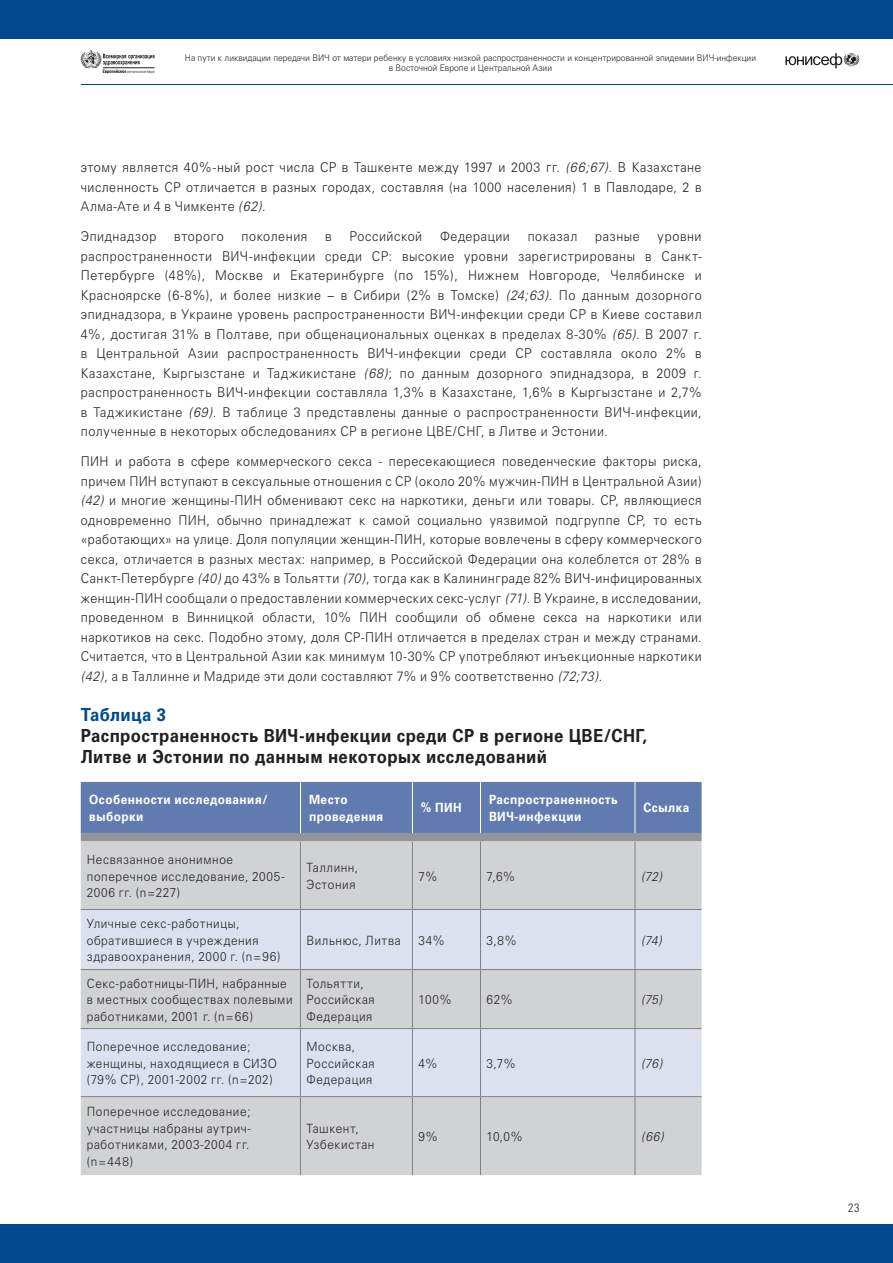
<style>
.page{position:relative;width:893px;height:1263px;background:#fff}
.page>*{position:absolute;margin:0;border:0;box-sizing:border-box;transform-origin:0 0}
.t1{font:700 18px/21px "Univers Cyr";letter-spacing:.025em;color:#231f20;scale:.93 1}
.t2{font:700 18px "Univers Cyr";letter-spacing:.02em;color:#01498e;scale:.93 1}
.t3{font:300 13.5px/19.5px "Univers Cyr";letter-spacing:.045em;color:#231f20;text-align:justify;scale:.93 1}
.t4{font:300 12.75px/16.5px "Univers Cyr";letter-spacing:.05em;color:#231f20;scale:.93 1}
.t5{font:700 12.75px/16.5px "Univers Cyr";letter-spacing:.035em;color:#fff;scale:.93 1}
.t6{font:italic 300 12.75px "Univers Cyr";letter-spacing:.015em;color:#231f20;scale:.93 1}
.t7{font:300 condensed 12px "Univers";color:#231f20}
.t8{font:300 9px/10.5px "Univers Cyr";color:#231f20;text-align:center;scale:.95 1}
.s1{font-style:italic}
</style>
<div class="page">
<div style="left:0;top:0;width:893px;height:38px;background:#01498e"></div>
<div style="left:0;top:1225px;width:893px;height:38px;background:#01498e"></div>
<svg style="left:785px;top:53px;width:74px;height:15px"></svg>
<hr style="left:81px;top:84px;width:812px;height:1px;background:#01498e">
<svg style="left:81px;top:50px;width:74px;height:24px"></svg>
<hr style="left:103px;top:68px;width:52px;height:1px;background:#231f20">
<svg style="left:81px;top:782px;width:621px;height:59px;background:#687ead"></svg>
<div style="left:81px;top:841px;width:621px;height:334px;background:#d1d2d4"></div>
<svg style="left:81px;top:910px;width:621px;height:186px;background:#d9dce6"></svg>
<hr style="left:300px;top:841px;width:1px;height:68px;background:#808285">
<hr style="left:412px;top:841px;width:1px;height:68px;background:#808285">
<hr style="left:480px;top:841px;width:1px;height:68px;background:#808285">
<hr style="left:635px;top:841px;width:1px;height:68px;background:#808285">
<hr style="left:81px;top:909px;width:219px;height:1px;background:#808285">
<hr style="left:300px;top:909px;width:112px;height:1px;background:#808285">
<hr style="left:300px;top:910px;width:1px;height:59px;background:#808285">
<hr style="left:412px;top:909px;width:68px;height:1px;background:#808285">
<hr style="left:412px;top:910px;width:1px;height:59px;background:#808285">
<hr style="left:480px;top:909px;width:155px;height:1px;background:#808285">
<hr style="left:480px;top:910px;width:1px;height:59px;background:#808285">
<hr style="left:635px;top:909px;width:67px;height:1px;background:#808285">
<hr style="left:635px;top:910px;width:1px;height:59px;background:#808285">
<hr style="left:81px;top:969px;width:219px;height:1px;background:#808285">
<hr style="left:300px;top:969px;width:112px;height:1px;background:#808285">
<hr style="left:300px;top:970px;width:1px;height:58px;background:#808285">
<hr style="left:412px;top:969px;width:68px;height:1px;background:#808285">
<hr style="left:412px;top:970px;width:1px;height:58px;background:#808285">
<hr style="left:480px;top:969px;width:155px;height:1px;background:#808285">
<hr style="left:480px;top:970px;width:1px;height:58px;background:#808285">
<hr style="left:635px;top:969px;width:67px;height:1px;background:#808285">
<hr style="left:635px;top:970px;width:1px;height:58px;background:#808285">
<hr style="left:81px;top:1028px;width:219px;height:1px;background:#808285">
<hr style="left:300px;top:1028px;width:112px;height:1px;background:#808285">
<hr style="left:300px;top:1029px;width:1px;height:67px;background:#808285">
<hr style="left:412px;top:1028px;width:68px;height:1px;background:#808285">
<hr style="left:412px;top:1029px;width:1px;height:67px;background:#808285">
<hr style="left:480px;top:1028px;width:155px;height:1px;background:#808285">
<hr style="left:480px;top:1029px;width:1px;height:67px;background:#808285">
<hr style="left:635px;top:1028px;width:67px;height:1px;background:#808285">
<hr style="left:635px;top:1029px;width:1px;height:67px;background:#808285">
<hr style="left:81px;top:1096px;width:219px;height:1px;background:#808285">
<hr style="left:300px;top:1096px;width:112px;height:1px;background:#808285">
<hr style="left:300px;top:1097px;width:1px;height:78px;background:#808285">
<hr style="left:412px;top:1096px;width:68px;height:1px;background:#808285">
<hr style="left:412px;top:1097px;width:1px;height:78px;background:#808285">
<hr style="left:480px;top:1096px;width:155px;height:1px;background:#808285">
<hr style="left:480px;top:1097px;width:1px;height:78px;background:#808285">
<hr style="left:635px;top:1096px;width:67px;height:1px;background:#808285">
<hr style="left:635px;top:1097px;width:1px;height:78px;background:#808285">
<hr style="left:300px;top:782px;width:1px;height:51px;background:#fff">
<hr style="left:412px;top:782px;width:1px;height:51px;background:#fff">
<hr style="left:480px;top:782px;width:1px;height:51px;background:#fff">
<hr style="left:635px;top:782px;width:1px;height:51px;background:#fff">
<p class="t8" style="left:185px;top:52px;width:603px">На пути к ликвидации передачи ВИЧ от матери ребенку в условиях низкой распространенности и концентрированной эпидемии ВИЧ-инфекции в Восточной Европе и Центральной Азии</p>
<p class="t3" style="left:81px;top:158px;width:669px">этому является 40%-ный рост числа СР в Ташкенте между 1997 и 2003 гг. <span class="s1">(66;67).</span> В Казахстане численность СР отличается в разных городах, составляя (на 1000 населения) 1 в Павлодаре, 2 в Алма-Ате и 4 в Чимкенте <span class="s1">(62)</span>.</p>
<p class="t3" style="left:81px;top:227px;width:83px">Эпиднадзор</p>
<p class="t3" style="left:174px;top:227px;width:55px">второго</p>
<p class="t3" style="left:242px;top:227px;width:72px">поколения</p>
<p class="t3" style="left:325px;top:227px;width:9px">в</p>
<p class="t3" style="left:349px;top:227px;width:80px">Российской</p>
<p class="t3" style="left:440px;top:227px;width:77px">Федерации</p>
<p class="t3" style="left:528px;top:227px;width:55px">показал</p>
<p class="t3" style="left:595px;top:227px;width:50px">разные</p>
<p class="t3" style="left:81px;top:227px;width:669px;text-indent:577px">уровни распространенности ВИЧ-инфекции среди СР: высокие уровни зарегистрированы в Санкт-Петербурге (48%), Москве и Екатеринбурге (по 15%), Нижнем Новгороде, Челябинске и Красноярске (6-8%), и более низкие – в Сибири (2% в Томске) <span class="s1">(24;63).</span> По данным дозорного эпиднадзора, в Украине уровень распространенности ВИЧ-инфекции среди СР в Киеве составил 4%, достигая 31% в Полтаве, при общенациональных оценках в пределах 8-30% <span class="s1">(65).</span> В 2007 г. в Центральной Азии распространенность ВИЧ-инфекции среди СР составляла около 2% в Казахстане, Кыргызстане и Таджикистане <span class="s1">(68)</span>; по данным дозорного эпиднадзора, в 2009 г. распространенность ВИЧ-инфекции составляла 1,3% в Казахстане, 1,6% в Кыргызстане и 2,7% в Таджикистане <span class="s1">(69)</span>. В таблице 3 представлены данные о распространенности ВИЧ-инфекции, полученные в некоторых обследованиях СР в регионе ЦВЕ/СНГ, в Литве и Эстонии.</p>
<p class="t3" style="left:81px;top:452px;width:669px">ПИН и работа в сфере коммерческого секса - пересекающиеся поведенческие факторы риска, причем ПИН вступают в сексуальные отношения с СР (около 20% мужчин-ПИН в Центральной Азии) <span class="s1">(42)</span> и многие женщины-ПИН обменивают секс на наркотики, деньги или товары. СР, являющиеся одновременно ПИН, обычно принадлежат к самой социально уязвимой подгруппе СР, то есть «работающих» на улице. Доля популяции женщин-ПИН, которые вовлечены в сферу коммерческого секса, отличается в разных местах: например, в Российской Федерации она колеблется от 28% в Санкт-Петербурге <span class="s1">(40)</span> до 43% в Тольятти <span class="s1">(70)</span>, тогда как в Калининграде 82% ВИЧ-инфицированных женщин-ПИН сообщали о предоставлении коммерческих секс-услуг <span class="s1">(71)</span>. В Украине, в исследовании, проведенном в Винницкой области, 10% ПИН сообщили об обмене секса на наркотики или наркотиков на секс. Подобно этому, доля СР-ПИН отличается в пределах стран и между странами.<br>Считается, что в Центральной Азии как минимум 10-30% СР употребляют инъекционные наркотики <span class="s1">(42)</span>, а в Таллинне и Мадриде эти доли составляют 7% и 9% соответственно <span class="s1">(72;73)</span>.</p>
<h1 class="t2" style="left:81px;top:704px;width:93px">Таблица 3</h1>
<h1 class="t1" style="left:81px;top:725px;width:611px">Распространенность ВИЧ-инфекции среди СР в регионе ЦВЕ/СНГ,<br>Литве и Эстонии по данным некоторых исследований</h1>
<p class="t5" style="left:89px;top:791px;width:193px">Особенности исследования/ выборки</p>
<p class="t5" style="left:309px;top:791px;width:81px">Место проведения</p>
<p class="t5" style="left:421px;top:799px;width:45px">% ПИН</p>
<p class="t5" style="left:489px;top:791px;width:140px">Распространенность<br>ВИЧ-инфекции</p>
<p class="t5" style="left:643px;top:799px;width:51px">Ссылка</p>
<p class="t4" style="left:87px;top:851px;width:214px">Несвязанное анонимное поперечное исследование, 2005-<br>2006 гг. (n=227)</p>
<p class="t4" style="left:306px;top:859px;width:57px">Таллинн,<br>Эстония</p>
<p class="t4" style="left:418px;top:868px;width:22px">7%</p>
<p class="t4" style="left:486px;top:868px;width:32px">7,6%</p>
<p class="t6" style="left:641px;top:869px;width:24px">(72)</p>
<p class="t4" style="left:87px;top:915px;width:210px">Уличные секс-работницы, обратившиеся в учреждения здравоохранения, 2000 г. (n=96)</p>
<p class="t4" style="left:306px;top:932px;width:103px">Вильнюс, Литва</p>
<p class="t4" style="left:418px;top:932px;width:30px">34%</p>
<p class="t4" style="left:486px;top:932px;width:34px">3,8%</p>
<p class="t6" style="left:641px;top:933px;width:24px">(74)</p>
<p class="t4" style="left:87px;top:975px;width:223px">Секс-работницы-ПИН, набранные в местных сообществах полевыми работниками, 2001 г. (n=66)</p>
<p class="t4" style="left:306px;top:975px;width:75px">Тольятти,<br>Российская<br>Федерация</p>
<p class="t4" style="left:87px;top:1038px;width:206px">Поперечное исследование; женщины, находящиеся в СИЗО (79% СР), 2001-2002 гг. (n=202)</p>
<p class="t4" style="left:306px;top:1038px;width:75px">Москва,<br>Российская<br>Федерация</p>
<p class="t4" style="left:418px;top:991px;width:37px">100%</p>
<p class="t4" style="left:486px;top:991px;width:30px">62%</p>
<p class="t6" style="left:641px;top:992px;width:24px">(75)</p>
<p class="t4" style="left:418px;top:1055px;width:22px">4%</p>
<p class="t4" style="left:486px;top:1055px;width:33px">3,7%</p>
<p class="t6" style="left:641px;top:1056px;width:25px">(76)</p>
<p class="t4" style="left:87px;top:1103px;width:178px;text-align:justify">Поперечное исследование; участницы набраны аутрич&shy;работниками, 2003-2004 гг. (n=448)</p>
<p class="t4" style="left:306px;top:1120px;width:75px">Ташкент,<br>Узбекистан</p>
<p class="t4" style="left:418px;top:1128px;width:22px">9%</p>
<p class="t4" style="left:486px;top:1128px;width:40px">10,0%</p>
<p class="t6" style="left:641px;top:1129px;width:26px">(66)</p>
<p class="t7" style="left:848px;top:1200px;width:13px">23</p>
</div>
